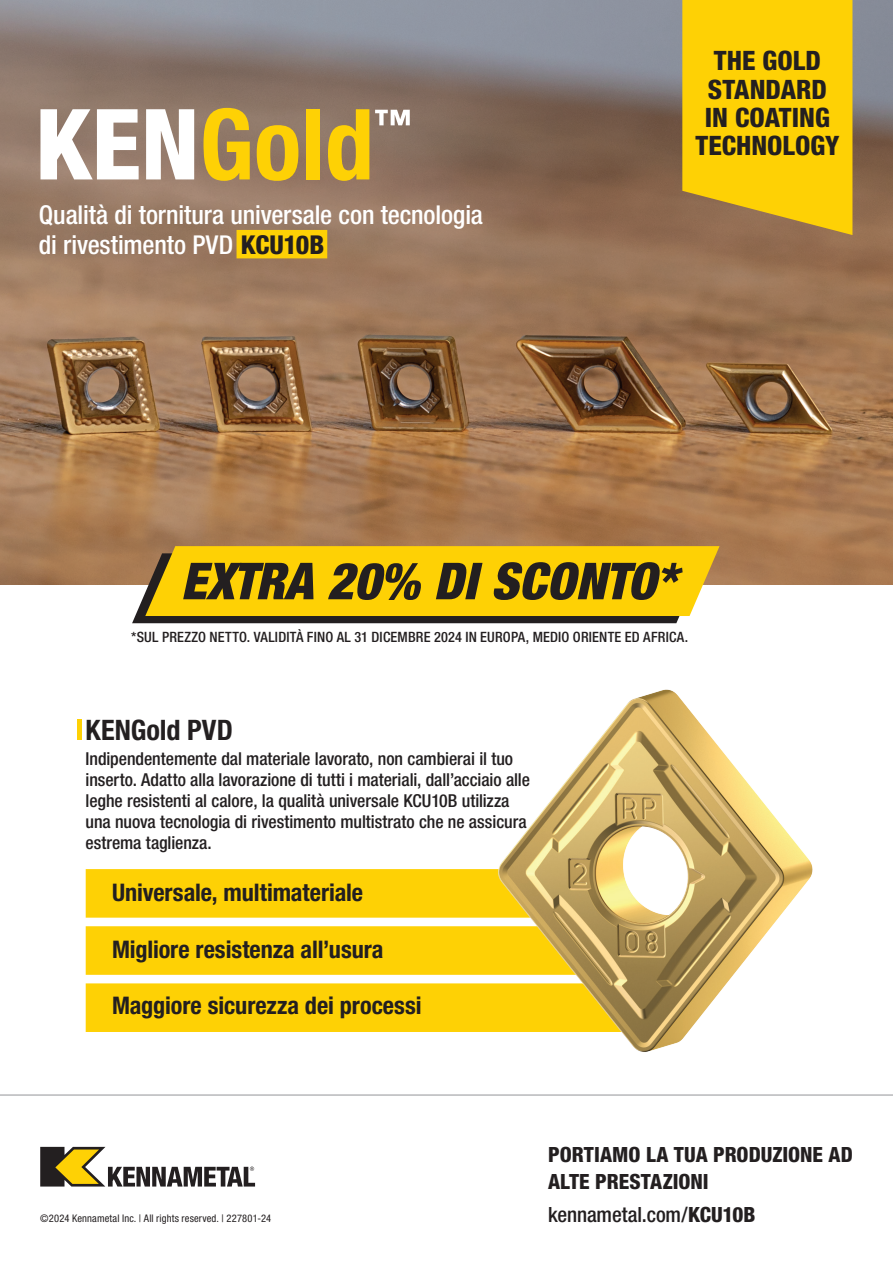
<style>
.page{position:relative;width:893px;height:1263px;background:#fff}
.page>*{position:absolute;margin:0;border:0;box-sizing:border-box;transform-origin:0 0}
.t1{font:italic 900 condensed 51px "Helvetica Neue LT Std";color:#231f20}
.t2{font:700 condensed 28.2px "Helvetica Neue LT Pro";color:#231f20}
.t3{font:800 condensed 26.7px/28.3px "Helvetica Neue LT Std";color:#231f20;text-align:center}
.t4{font:500 condensed 25.95px/29.7px "Helvetica Neue LT Pro";letter-spacing:-.005em;color:#fff}
.t5{font:700 condensed 24.3px "Helvetica Neue LT Pro";letter-spacing:-.005em;color:#231f20}
.t6{font:800 condensed 21px/27px "Helvetica Neue LT Pro";color:#231f20}
.t7{font:500 condensed 21px "Helvetica Neue LT Pro";letter-spacing:-.005em;color:#231f20}
.t8{font:500 condensed 17.85px/21px "Helvetica Neue LT Pro";letter-spacing:-.005em;color:#231f20}
.t9{font:500 condensed 14.25px "Helvetica Neue LT Pro";letter-spacing:.015em;color:#231f20}
.t10{font:condensed 10.5px "Helvetica Neue LT Std";letter-spacing:.015em;color:#231f20}
.s1{font-weight:800;color:#231f20}
.s2{font-weight:800}
</style>
<div class="page">
<img style="left:0;top:0;width:893px;height:585px">
<div style="left:86px;top:983px;width:302px;height:49px;background:#fed105"></div>
<svg style="left:682px;top:0;width:170px;height:235px;background:#f3c70c"></svg>
<div style="left:86px;top:926px;width:302px;height:49px;background:#fed105"></div>
<div style="left:86px;top:869px;width:302px;height:49px;background:#fed105"></div>
<div style="left:237px;top:230px;width:90px;height:28px;background:#fed105"></div>
<div style="left:77px;top:720px;width:5px;height:20px;background:#fed105"></div>
<svg style="left:41px;top:109px;width:98px;height:70px"></svg>
<svg style="left:146px;top:109px;width:48px;height:70px"></svg>
<svg style="left:204px;top:108px;width:46px;height:73px;background:#d4af2a"></svg>
<svg style="left:257px;top:125px;width:41px;height:56px;background:#d7b126"></svg>
<div style="left:306px;top:109px;width:14px;height:70px;background:#fed105"></div>
<svg style="left:328px;top:109px;width:41px;height:72px;background:#d4ae28"></svg>
<svg style="left:375px;top:110px;width:35px;height:15px"></svg>
<svg style="left:132px;top:546px;width:587px;height:77px;background:#e5be11"></svg>
<img style="left:388px;top:689px;width:425px;height:363px">
<svg style="left:0;top:1095px;width:893px;height:92px"></svg>
<svg style="left:40px;top:1147px;width:215px;height:39px"></svg>
<h3 class="t4" style="left:39px;top:200px;width:446px">Qualità di tornitura universale con tecnologia di rivestimento PVD <span class="s1">KCU10B</span></h3>
<h3 class="t3" style="left:695px;top:46px;width:146px">THE GOLD<br>STANDARD<br>IN COATING<br>TECHNOLOGY</h3>
<h1 class="t1" style="left:181px;top:550px;width:497px">EXTRA 20% DI SCONTO*</h1>
<p class="t9" style="left:131px;top:628px;width:558px">*SUL PREZZO NETTO. VALIDITÀ FINO AL 31 DICEMBRE 2024 IN EUROPA, MEDIO ORIENTE ED AFRICA.</p>
<h2 class="t2" style="left:86px;top:713px;width:149px">KENGold PVD</h2>
<p class="t8" style="left:86px;top:747px;width:446px">Indipendentemente dal materiale lavorato, non cambierai il tuo inserto. Adatto alla lavorazione di tutti i materiali, dall’acciaio alle leghe resistenti al calore, la qualità universale KCU10B utilizza una nuova tecnologia di rivestimento multistrato che ne assicura estrema taglienza.</p>
<h3 class="t5" style="left:112px;top:878px;width:253px">Universale, multimateriale</h3>
<h3 class="t5" style="left:112px;top:934px;width:273px">Migliore resistenza all’usura</h3>
<h3 class="t5" style="left:112px;top:991px;width:311px">Maggiore sicurezza dei processi</h3>
<p class="t10" style="left:40px;top:1212px;width:232px">©2024 Kennametal Inc. | All rights reserved. | 227801-24</p>
<p class="t6" style="left:548px;top:1141px;width:306px">PORTIAMO LA TUA PRODUZIONE AD<br>ALTE PRESTAZIONI</p>
<p class="t7" style="left:548px;top:1202px;width:209px">kennametal.com/<span class="s2">KCU10B</span></p>
</div>
